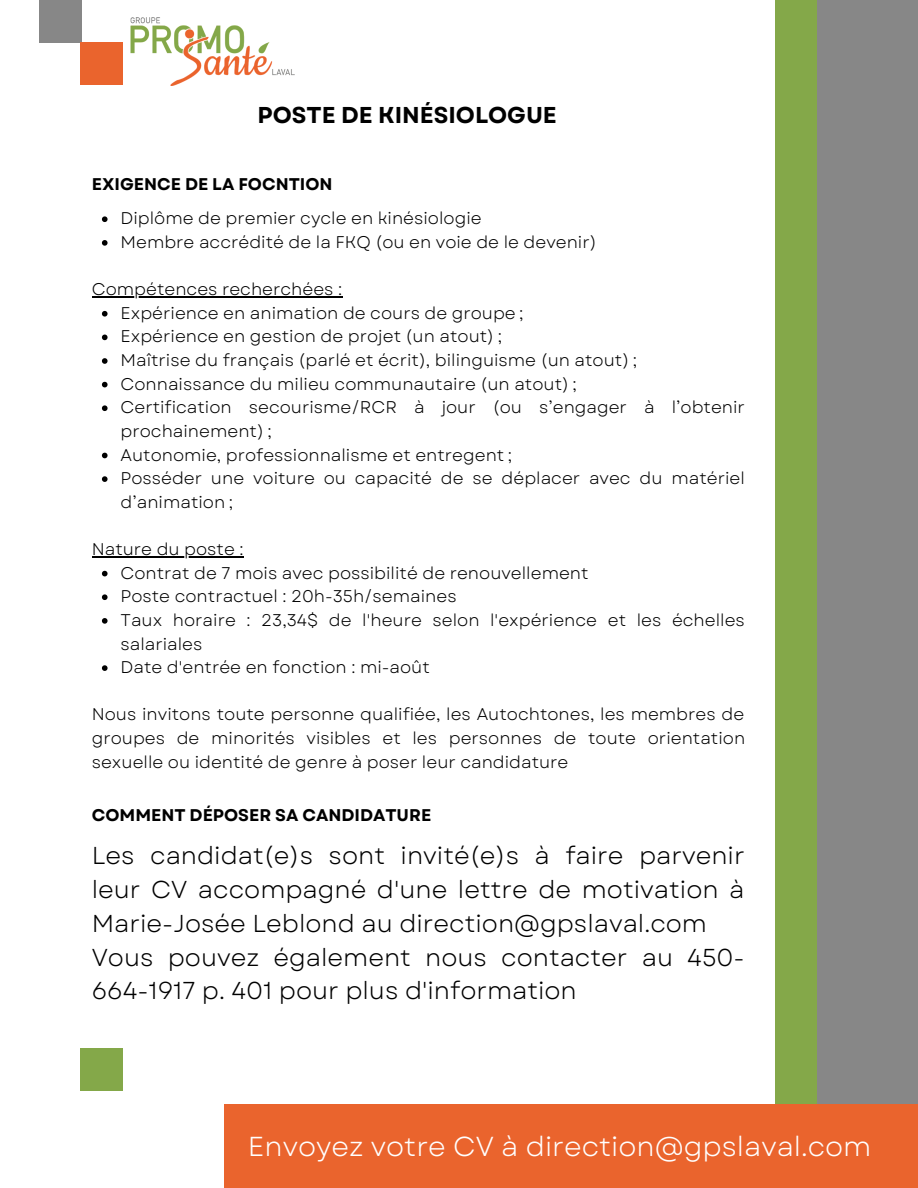
<style>
.page{position:relative;width:918px;height:1188px;background:#fff}
.page>*{position:absolute;margin:0;border:0;box-sizing:border-box;transform-origin:0 0}
.t1{font:27.45px "Garet";color:#fff}
.t2{font:24.45px/33.8px "Garet";color:#000}
.t3{font:700 22.95px "Garet";color:#000}
.t4{font:16.95px/23.7px "Garet";color:#000}
.t5{font:700 16.95px "Garet";color:#000}
</style>
<div class="page">
<div style="left:775px;top:0;width:143px;height:1188px;background:#84a849"></div>
<div style="left:817px;top:0;width:101px;height:1188px;background:#878787"></div>
<div style="left:39px;top:0;width:43px;height:43px;background:#878787"></div>
<div style="left:80px;top:43px;width:43px;height:42px;background:#ea642d"></div>
<div style="left:80px;top:1048px;width:43px;height:43px;background:#84a849"></div>
<div style="left:224px;top:1104px;width:694px;height:84px;background:#ea642d"></div>
<img style="left:131px;top:17px;width:163px;height:68px">
<svg style="left:102px;top:216px;width:6px;height:6px"></svg>
<svg style="left:102px;top:240px;width:6px;height:6px"></svg>
<svg style="left:102px;top:311px;width:6px;height:6px"></svg>
<svg style="left:102px;top:335px;width:6px;height:5px"></svg>
<svg style="left:102px;top:358px;width:6px;height:6px"></svg>
<svg style="left:102px;top:382px;width:6px;height:5px"></svg>
<svg style="left:102px;top:405px;width:6px;height:6px"></svg>
<svg style="left:102px;top:453px;width:6px;height:5px"></svg>
<svg style="left:102px;top:476px;width:6px;height:6px"></svg>
<svg style="left:102px;top:571px;width:6px;height:5px"></svg>
<svg style="left:102px;top:594px;width:6px;height:6px"></svg>
<svg style="left:102px;top:618px;width:6px;height:6px"></svg>
<svg style="left:102px;top:665px;width:6px;height:6px"></svg>
<hr style="left:92px;top:296px;width:250px;height:1px;background:#000">
<hr style="left:92px;top:556px;width:152px;height:1px;background:#000">
<h3 class="t3" style="left:258px;top:99px;width:301px">POSTE DE KINÉSIOLOGUE</h3>
<p class="t5" style="left:92px;top:172px;width:242px">EXIGENCE DE LA FOCNTION</p>
<p class="t4" style="left:121px;top:207px;width:478px">Diplôme de premier cycle en kinésiologie<br>Membre accrédité de la FKQ (ou en voie de le devenir)</p>
<p class="t4" style="left:92px;top:277px;width:252px">Compétences recherchées :</p>
<p class="t4" style="left:121px;top:301px;width:626px">Expérience en animation de cours de groupe ;<br>Expérience en gestion de projet (un atout) ;<br>Maîtrise du français (parlé et écrit), bilinguisme (un atout) ; Connaissance du milieu communautaire (un atout) ;<br>Certification secourisme/RCR à jour (ou s’engager à l’obtenir prochainement) ;<br>Autonomie, professionnalisme et entregent ;<br>Posséder une voiture ou capacité de se déplacer avec du matériel d’animation ;</p>
<p class="t4" style="left:92px;top:537px;width:153px">Nature du poste :</p>
<p class="t4" style="left:121px;top:561px;width:626px">Contrat de 7 mois avec possibilité de renouvellement<br>Poste contractuel : 20h-35h/semaines<br>Taux horaire : 23,34$ de l'heure selon l'expérience et les échelles salariales<br>Date d'entrée en fonction : mi-août</p>
<p class="t4" style="left:92px;top:703px;width:655px;text-align:justify">Nous invitons toute personne qualifiée, les Autochtones, les membres de groupes de minorités visibles et les personnes de toute orientation sexuelle ou identité de genre à poser leur candidature</p>
<p class="t5" style="left:92px;top:802px;width:341px">COMMENT DÉPOSER SA CANDIDATURE</p>
<h2 class="t2" style="left:92px;top:839px;width:654px">Les candidat(e)s sont invité(e)s à faire parvenir leur CV accompagné d'une lettre de motivation à Marie-Josée Leblond au direction@gpslaval.com Vous pouvez également nous contacter au 450- 664-1917 p. 401 pour plus d'information</h2>
<h1 class="t1" style="left:248px;top:1127px;width:625px">Envoyez votre CV à direction@gpslaval.com</h1>
</div>
